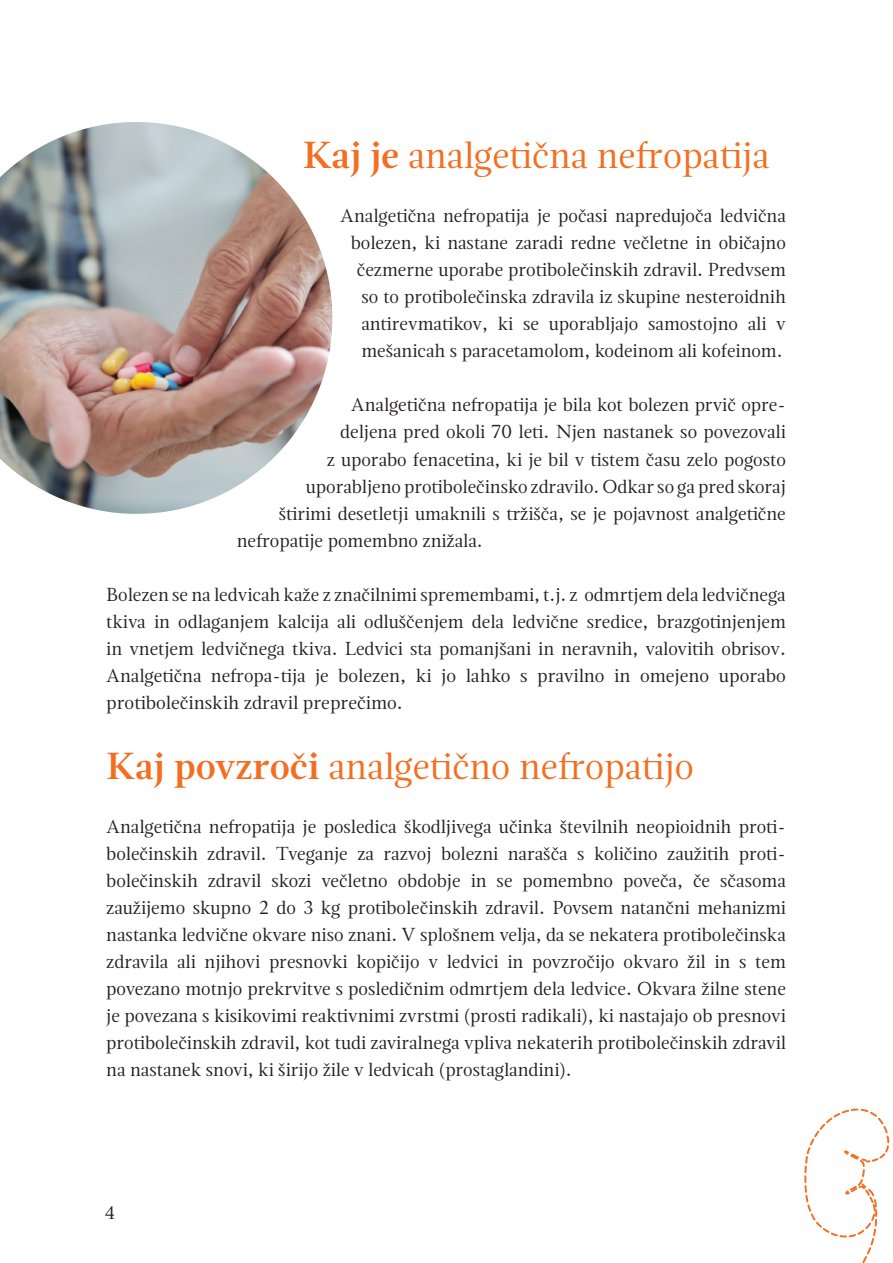
<style>
.page{position:relative;width:893px;height:1263px;background:#fff}
.page>*{position:absolute;margin:0;border:0;box-sizing:border-box;transform-origin:0 0}
.t1{font:37.5px "Magneta";color:#f36e21}
.t2{font:18.75px/27px "Magneta";color:#231f20;text-align:justify}
.t3{font:18px "Magneta";color:#231f20}
.s1{font-weight:600}
</style>
<div class="page">
<svg style="left:804px;top:1108px;width:86px;height:155px"></svg>
<img style="left:0;top:122px;width:332px;height:392px">
<h1 class="t1" style="left:303px;top:130px;width:468px"><span class="s1">Kaj je</span> analgetična nefropatija</h1>
<p class="t2" style="left:340px;top:202px;width:447px;text-align:right">Analgetična nefropatija je počasi napredujoča ledvična bolezen, ki nastane zaradi redne večletne in običajno čezmerne uporabe protibolečinskih zdravil. Predvsem so to protibolečinska zdravila iz skupine nesteroidnih antirevmatikov, ki se uporabljajo samostojno ali v mešanicah s paracetamolom, kodeinom ali kofeinom.</p>
<p class="t2" style="left:351px;top:391px;width:437px">Analgetična nefropatija je bila kot bolezen prvič opre-</p>
<p class="t2" style="left:340px;top:418px;width:447px">deljena pred okoli 70 leti. Njen nastanek so povezovali</p>
<p class="t2" style="left:327px;top:445px;width:461px">z uporabo fenacetina, ki je bil v tistem času zelo pogosto</p>
<p class="t2" style="left:306px;top:472px;width:481px">uporabljeno protibolečinsko zdravilo. Odkar so ga pred skoraj</p>
<p class="t2" style="left:279px;top:499px;width:509px">štirimi desetletji umaknili s tržišča, se je pojavnost analgetične</p>
<p class="t2" style="left:237px;top:526px;width:247px">nefropatije pomembno znižala.</p>
<p class="t2" style="left:106px;top:580px;width:681px">Bolezen se na ledvicah kaže z značilnimi spremembami, t.j. z odmrtjem dela ledvičnega tkiva in odlaganjem kalcija ali odluščenjem dela ledvične sredice, brazgotinjenjem in vnetjem ledvičnega tkiva. Ledvici sta pomanjšani in neravnih, valovitih obrisov.<br>Analgetična nefropa-tija je bolezen, ki jo lahko s pravilno in omejeno uporabo protibolečinskih zdravil preprečimo.</p>
<h1 class="t1" style="left:106px;top:741px;width:589px"><span class="s1">Kaj povzroči</span> analgetično nefropatijo</h1>
<p class="t2" style="left:106px;top:813px;width:681px">Analgetična nefropatija je posledica škodljivega učinka številnih neopioidnih proti&shy;bolečinskih zdravil. Tveganje za razvoj bolezni narašča s količino zaužitih proti&shy;bolečinskih zdravil skozi večletno obdobje in se pomembno poveča, če sčasoma zaužijemo skupno 2 do 3 kg protibolečinskih zdravil. Povsem natančni mehanizmi nastanka ledvične okvare niso znani. V splošnem velja, da se nekatera protibolečinska zdravila ali njihovi presnovki kopičijo v ledvici in povzročijo okvaro žil in s tem povezano motnjo prekrvitve s posledičnim odmrtjem dela ledvice. Okvara žilne stene je povezana s kisikovimi reaktivnimi zvrstmi (prosti radikali), ki nastajajo ob presnovi protibolečinskih zdravil, kot tudi zaviralnega vpliva nekaterih protibolečinskih zdravil na nastanek snovi, ki širijo žile v ledvicah (prostaglandini).</p>
<p class="t3" style="left:105px;top:1201px;width:12px">4</p>
</div>
